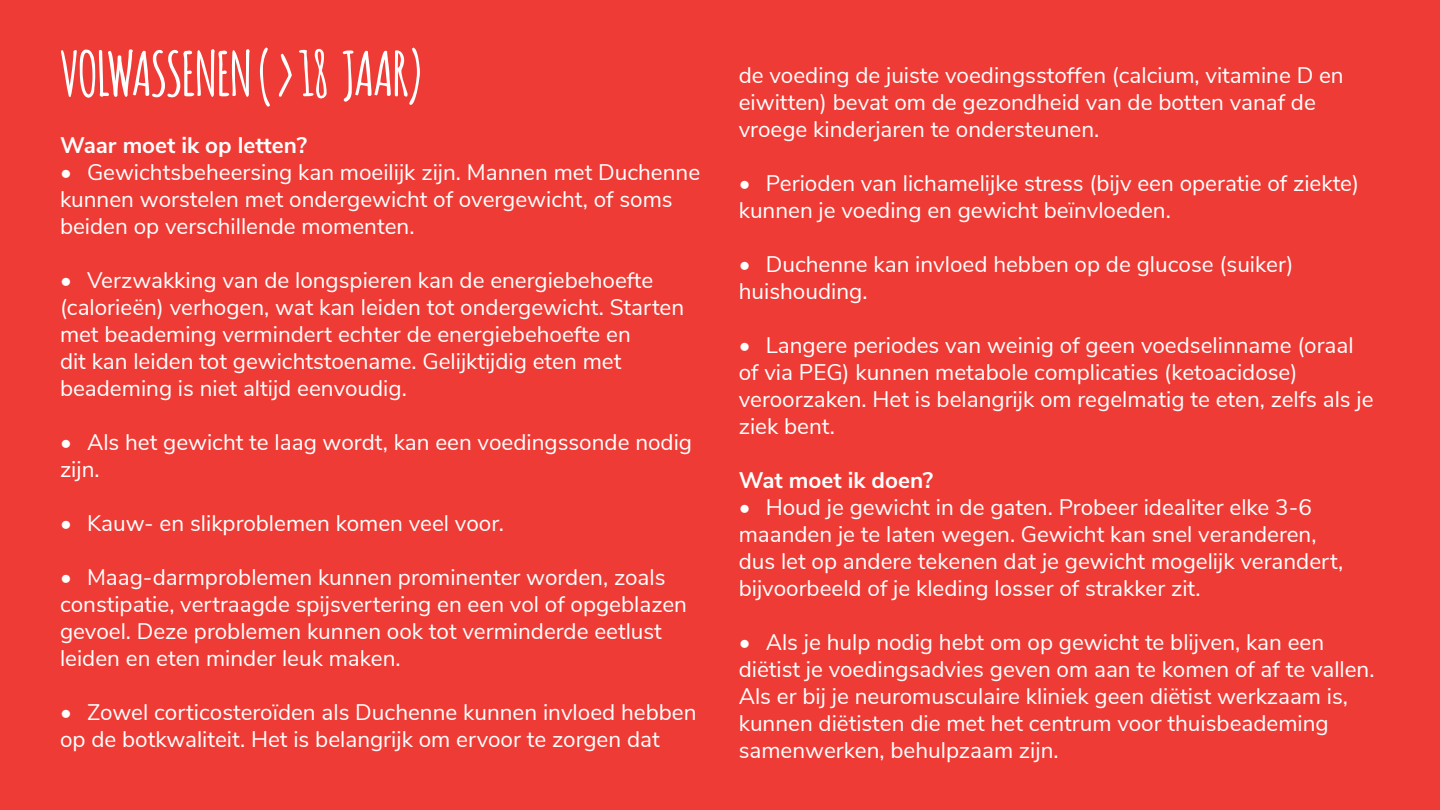
<style>
.page{position:relative;width:1440px;height:810px;background:#ee3b35}
.page>*{position:absolute;margin:0;border:0;box-sizing:border-box;transform-origin:0 0}
.t1{font:700 60px "Amatic";color:#fff}
.t2{font:22.5px/27px "Nunito Sans";color:#fff}
.t3{font:700 22.5px "Nunito Sans";color:#fff}
</style>
<div class="page">
<p class="t1" style="left:60px;top:31px;width:363px">VOLWASSENEN ( &gt; 18 JAAR)</p>
<p class="t3" style="left:60px;top:129px;width:249px">Waar moet ik op letten?</p>
<p class="t2" style="left:60px;top:158px;width:642px">• Gewichtsbeheersing kan moeilijk zijn. Mannen met Duchenne kunnen worstelen met ondergewicht of overgewicht, of soms beiden op verschillende momenten.</p>
<p class="t2" style="left:60px;top:266px;width:626px">• Verzwakking van de longspieren kan de energiebehoefte (calorieën) verhogen, wat kan leiden tot ondergewicht. Starten met beademing vermindert echter de energiebehoefte en<br>dit kan leiden tot gewichtstoename. Gelijktijdig eten met beademing is niet altijd eenvoudig.</p>
<p class="t2" style="left:60px;top:428px;width:634px">• Als het gewicht te laag wordt, kan een voedingssonde nodig zijn.</p>
<p class="t2" style="left:60px;top:509px;width:446px">• Kauw- en slikproblemen komen veel voor.</p>
<p class="t2" style="left:60px;top:563px;width:629px">• Maag-darmproblemen kunnen prominenter worden, zoals constipatie, vertraagde spijsvertering en een vol of opgeblazen gevoel. Deze problemen kunnen ook tot verminderde eetlust leiden en eten minder leuk maken.</p>
<p class="t2" style="left:60px;top:698px;width:638px">• Zowel corticosteroïden als Duchenne kunnen invloed hebben op de botkwaliteit. Het is belangrijk om ervoor te zorgen dat</p>
<p class="t2" style="left:739px;top:60px;width:607px">de voeding de juiste voedingsstoffen (calcium, vitamine D en eiwitten) bevat om de gezondheid van de botten vanaf de vroege kinderjaren te ondersteunen.</p>
<p class="t2" style="left:739px;top:168px;width:622px">• Perioden van lichamelijke stress (bijv een operatie of ziekte) kunnen je voeding en gewicht beïnvloeden.</p>
<p class="t2" style="left:739px;top:249px;width:556px">• Duchenne kan invloed hebben op de glucose (suiker) huishouding.</p>
<p class="t2" style="left:739px;top:330px;width:636px">• Langere periodes van weinig of geen voedselinname (oraal of via PEG) kunnen metabole complicaties (ketoacidose) veroorzaken. Het is belangrijk om regelmatig te eten, zelfs als je ziek bent.</p>
<p class="t3" style="left:739px;top:463px;width:196px">Wat moet ik doen?</p>
<p class="t2" style="left:739px;top:492px;width:606px">• Houd je gewicht in de gaten. Probeer idealiter elke 3-6 maanden je te laten wegen. Gewicht kan snel veranderen, dus let op andere tekenen dat je gewicht mogelijk verandert, bijvoorbeeld of je kleding losser of strakker zit.</p>
<p class="t2" style="left:739px;top:627px;width:637px">• Als je hulp nodig hebt om op gewicht te blijven, kan een diëtist je voedingsadvies geven om aan te komen of af te vallen.<br>Als er bij je neuromusculaire kliniek geen diëtist werkzaam is, kunnen diëtisten die met het centrum voor thuisbeademing samenwerken, behulpzaam zijn.</p>
</div>
